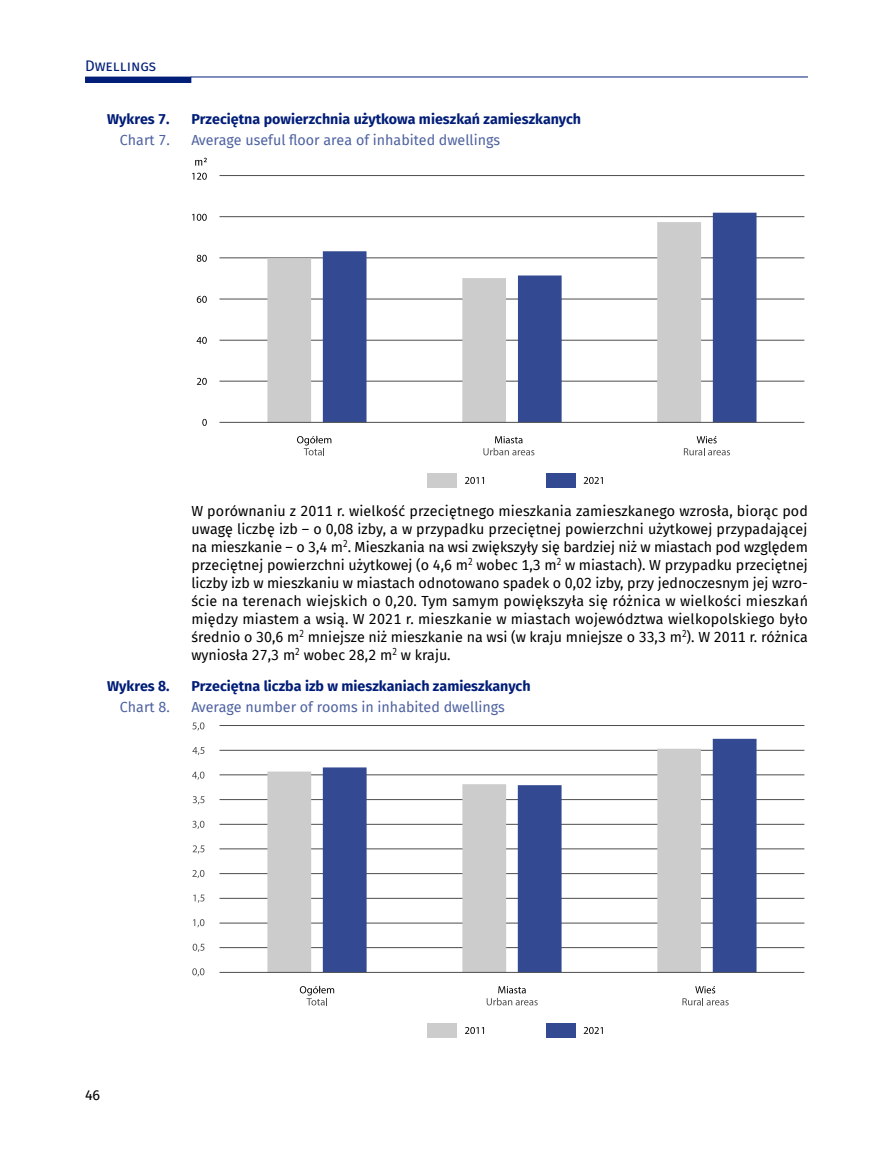
<style>
.page{position:relative;width:893px;height:1149px;background:#fff}
.page>*{position:absolute;margin:0;border:0;box-sizing:border-box;transform-origin:0 0}
.t1{font:15px "Fira Sans";color:#001d77}
.t2{font:14.25px/18px "Fira Sans";color:#000;text-align:justify}
.t3{font:700 14.25px "Fira Sans";color:#001d77}
.t4{font:14.25px "Fira Sans";color:#4d61a0}
</style>
<div class="page">
<div style="left:85px;top:77px;width:106px;height:6px;background:#001d77"></div>
<hr style="left:191px;top:77px;width:617px;height:1px;background:#001d77">
<div style="left:427px;top:473px;width:30px;height:14px;background:#ccc"></div>
<svg style="left:465px;top:477px;width:19px;height:7px"></svg>
<div style="left:546px;top:473px;width:30px;height:14px;background:#334a92"></div>
<svg style="left:584px;top:477px;width:19px;height:7px"></svg>
<svg style="left:483px;top:436px;width:51px;height:19px"></svg>
<svg style="left:297px;top:435px;width:34px;height:20px"></svg>
<svg style="left:684px;top:436px;width:46px;height:19px"></svg>
<svg style="left:202px;top:419px;width:5px;height:7px"></svg>
<svg style="left:197px;top:378px;width:10px;height:7px"></svg>
<svg style="left:197px;top:337px;width:10px;height:7px"></svg>
<svg style="left:197px;top:296px;width:10px;height:7px"></svg>
<svg style="left:197px;top:255px;width:10px;height:7px"></svg>
<svg style="left:192px;top:214px;width:15px;height:7px"></svg>
<svg style="left:192px;top:173px;width:15px;height:7px"></svg>
<hr style="left:219px;top:381px;width:585px;height:1px;background:#4d4d4d">
<hr style="left:219px;top:340px;width:585px;height:1px;background:#4d4d4d">
<hr style="left:219px;top:299px;width:585px;height:1px;background:#4d4d4d">
<hr style="left:219px;top:257px;width:585px;height:1px;background:#4d4d4d">
<hr style="left:219px;top:216px;width:585px;height:1px;background:#4d4d4d">
<hr style="left:219px;top:175px;width:585px;height:1px;background:#4d4d4d">
<svg style="left:267px;top:251px;width:56px;height:171px;fill:#ccc"></svg>
<svg style="left:323px;top:213px;width:433px;height:209px"></svg>
<hr style="left:219px;top:422px;width:585px;height:1px;background:#4d4d4d">
<svg style="left:195px;top:158px;width:12px;height:7px"></svg>
<div style="left:427px;top:1022px;width:30px;height:15px;background:#ccc"></div>
<svg style="left:465px;top:1027px;width:19px;height:6px"></svg>
<div style="left:546px;top:1022px;width:30px;height:15px;background:#334a92"></div>
<svg style="left:584px;top:1027px;width:19px;height:6px"></svg>
<svg style="left:487px;top:986px;width:51px;height:19px"></svg>
<svg style="left:300px;top:985px;width:34px;height:20px"></svg>
<svg style="left:682px;top:986px;width:47px;height:19px"></svg>
<hr style="left:219px;top:947px;width:585px;height:1px;background:#4d4d4d">
<hr style="left:219px;top:922px;width:585px;height:1px;background:#4d4d4d">
<hr style="left:219px;top:897px;width:585px;height:1px;background:#4d4d4d">
<hr style="left:219px;top:873px;width:585px;height:1px;background:#4d4d4d">
<hr style="left:219px;top:848px;width:585px;height:1px;background:#4d4d4d">
<hr style="left:219px;top:823px;width:585px;height:1px;background:#4d4d4d">
<hr style="left:219px;top:799px;width:585px;height:1px;background:#4d4d4d">
<hr style="left:219px;top:774px;width:585px;height:1px;background:#4d4d4d">
<hr style="left:219px;top:749px;width:585px;height:1px;background:#4d4d4d">
<hr style="left:219px;top:725px;width:585px;height:1px;background:#4d4d4d">
<svg style="left:267px;top:749px;width:56px;height:222px;fill:#ccc"></svg>
<svg style="left:323px;top:738px;width:433px;height:233px"></svg>
<hr style="left:219px;top:971px;width:585px;height:1px;background:#4d4d4d">
<svg style="left:192px;top:968px;width:12px;height:8px"></svg>
<svg style="left:193px;top:943px;width:11px;height:8px"></svg>
<svg style="left:193px;top:919px;width:11px;height:8px"></svg>
<svg style="left:193px;top:894px;width:11px;height:8px"></svg>
<svg style="left:192px;top:870px;width:12px;height:7px"></svg>
<svg style="left:193px;top:845px;width:11px;height:8px"></svg>
<svg style="left:192px;top:820px;width:12px;height:8px"></svg>
<svg style="left:193px;top:796px;width:11px;height:8px"></svg>
<svg style="left:192px;top:771px;width:12px;height:8px"></svg>
<svg style="left:192px;top:747px;width:12px;height:8px"></svg>
<svg style="left:192px;top:722px;width:12px;height:8px"></svg>
<p class="t1" style="left:85px;top:54px;width:73px">Dwellings</p>
<p class="t3" style="left:107px;top:107px;width:64px">Wykres 7.</p>
<p class="t3" style="left:191px;top:107px;width:391px">Przeciętna powierzchnia użytkowa mieszkań zamieszkanych</p>
<p class="t4" style="left:120px;top:129px;width:52px">Chart 7.</p>
<p class="t4" style="left:191px;top:129px;width:310px">Average useful floor area of inhabited dwellings</p>
<p class="t2" style="left:191px;top:501px;width:618px">W porównaniu z 2011 r. wielkość przeciętnego mieszkania zamieszkanego wzrosła, biorąc pod uwagę liczbę izb – o 0,08 izby, a w przypadku przeciętnej powierzchni użytkowej przypadającej na mieszkanie – o 3,4 m<sup>2</sup>. Mieszkania na wsi zwiększyły się bardziej niż w miastach pod względem przeciętnej powierzchni użytkowej (o 4,6 m<sup>2</sup> wobec 1,3 m<sup>2</sup> w miastach). W przypadku przeciętnej liczby izb w mieszkaniu w miastach odnotowano spadek o 0,02 izby, przy jednoczesnym jej wzro&shy;ście na terenach wiejskich o 0,20. Tym samym powiększyła się różnica w wielkości mieszkań między miastem a wsią. W 2021 r. mieszkanie w miastach województwa wielkopolskiego było średnio o 30,6 m<sup>2</sup> mniejsze niż mieszkanie na wsi (w kraju mniejsze o 33,3 m<sup>2</sup>). W 2011 r. różnica wyniosła 27,3 m<sup>2</sup> wobec 28,2 m<sup>2</sup> w kraju.</p>
<p class="t3" style="left:107px;top:674px;width:64px">Wykres 8.</p>
<p class="t3" style="left:191px;top:674px;width:341px">Przeciętna liczba izb w mieszkaniach zamieszkanych</p>
<p class="t4" style="left:120px;top:696px;width:52px">Chart 8.</p>
<p class="t4" style="left:191px;top:696px;width:315px">Average number of rooms in inhabited dwellings</p>
<p class="t2" style="left:85px;top:1085px;width:17px">46</p>
</div>
